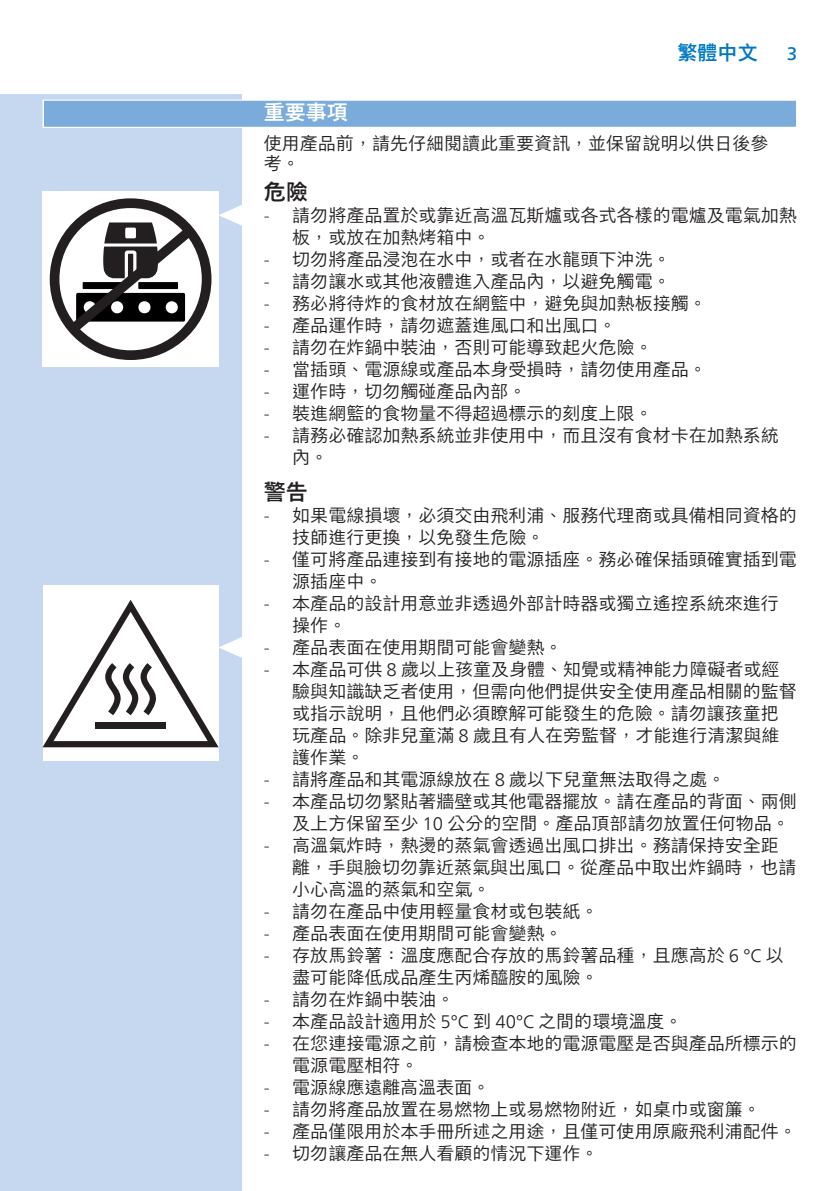
<style>
.page{position:relative;width:840px;height:1191px;background:#fff}
.page>*{position:absolute;margin:0;border:0;box-sizing:border-box;transform-origin:0 0}
.t1{font:500 22px "M Xiang He Hei TC";color:#231f20}
.t2{font:500 21px "M Xiang He Hei TC";color:#fff}
.t3{font:500 20px "M Xiang He Hei TC";color:#0079c2}
.t4{font:300 18px/22px "M Xiang He Hei TC";color:#231f20}
.t5{font:500 18px "Neue Frutiger World";color:#0079c2}
.s1{font-family:"Neue Frutiger World"}
</style>
<div class="page">
<div style="left:0;top:95px;width:241px;height:1096px;background:#c6d8ef"></div>
<div style="left:43px;top:100px;width:754px;height:28px;background:#7aabdb"></div>
<svg style="left:218px;top:204px;width:24px;height:22px"></svg>
<div style="left:43px;top:191px;width:175px;height:176px;background:#fff"></div>
<svg style="left:50px;top:198px;width:161px;height:162px"></svg>
<div style="left:43px;top:585px;width:175px;height:176px;background:#fff"></div>
<svg style="left:43px;top:600px;width:199px;height:147px"></svg>
<div style="left:95px;top:722px;width:71px;height:6px;background:#231f20"></div>
<p class="t3" style="left:677px;top:37px;width:81px">繁體中文</p>
<p class="t5" style="left:786px;top:39px;width:12px">3</p>
<p class="t2" style="left:264px;top:96px;width:85px">重要事項</p>
<p class="t4" style="left:264px;top:132px;width:505px;line-height:20px">使用產品前，請先仔細閱讀此重要資訊，並保留說明以供日後參考。</p>
<p class="t1" style="left:264px;top:175px;width:45px">危險</p>
<p class="t4" style="left:292px;top:203px;width:506px;text-indent:-28px"><span class="s1">-</span> 請勿將產品置於或靠近高溫瓦斯爐或各式各樣的電爐及電氣加熱板，或放在加熱烤箱中。</p>
<p class="t4" style="left:264px;top:247px;width:408px"><span class="s1">-</span> 切勿將產品浸泡在水中，或者在水龍頭下沖洗。</p>
<p class="t4" style="left:264px;top:269px;width:408px"><span class="s1">-</span> 請勿讓水或其他液體進入產品內，以避免觸電。</p>
<p class="t4" style="left:264px;top:291px;width:444px"><span class="s1">-</span> 務必將待炸的食材放在網籃中，避免與加熱板接觸。</p>
<p class="t4" style="left:264px;top:313px;width:354px"><span class="s1">-</span> 產品運作時，請勿遮蓋進風口和出風口。</p>
<p class="t4" style="left:264px;top:335px;width:390px"><span class="s1">-</span> 請勿在炸鍋中裝油，否則可能導致起火危險。</p>
<p class="t4" style="left:264px;top:357px;width:444px"><span class="s1">-</span> 當插頭、電源線或產品本身受損時，請勿使用產品。</p>
<p class="t4" style="left:264px;top:379px;width:264px"><span class="s1">-</span> 運作時，切勿觸碰產品內部。</p>
<p class="t4" style="left:264px;top:401px;width:390px"><span class="s1">-</span> 裝進網籃的食物量不得超過標示的刻度上限。</p>
<p class="t4" style="left:292px;top:423px;width:488px;text-indent:-28px"><span class="s1">-</span> 請務必確認加熱系統並非使用中，而且沒有食材卡在加熱系統內。</p>
<p class="t1" style="left:264px;top:475px;width:45px">警告</p>
<p class="t4" style="left:292px;top:503px;width:506px;text-indent:-28px"><span class="s1">-</span> 如果電線損壞，必須交由飛利浦、服務代理商或具備相同資格的技師進行更換，以免發生危險。</p>
<p class="t4" style="left:292px;top:547px;width:506px;text-indent:-28px"><span class="s1">-</span> 僅可將產品連接到有接地的電源插座。務必確保插頭確實插到電源插座中。</p>
<p class="t4" style="left:292px;top:591px;width:488px;text-indent:-28px"><span class="s1">-</span> 本產品的設計用意並非透過外部計時器或獨立遙控系統來進行操作。</p>
<p class="t4" style="left:264px;top:635px;width:300px"><span class="s1">-</span> 產品表面在使用期間可能會變熱。</p>
<p class="t4" style="left:292px;top:657px;width:506px;text-indent:-28px"><span class="s1">-</span> 本產品可供 <span class="s1">8</span> 歲以上孩童及身體、知覺或精神能力障礙者或經驗與知識缺乏者使用，但需向他們提供安全使用產品相關的監督或指示說明，且他們必須瞭解可能發生的危險。請勿讓孩童把玩產品。除非兒童滿 <span class="s1">8</span> 歲且有人在旁監督，才能進行清潔與維護作業。</p>
<p class="t4" style="left:264px;top:767px;width:463px"><span class="s1">-</span> 請將產品和其電源線放在 <span class="s1">8</span> 歲以下兒童無法取得之處。</p>
<p class="t4" style="left:292px;top:789px;width:506px;text-indent:-28px"><span class="s1">-</span> 本產品切勿緊貼著牆壁或其他電器擺放。請在產品的背面、兩側及上方保留至少 <span class="s1">10</span> 公分的空間。產品頂部請勿放置任何物品。</p>
<p class="t4" style="left:292px;top:833px;width:505px;text-indent:-28px"><span class="s1">-</span> 高溫氣炸時，熱燙的蒸氣會透過出風口排出。務請保持安全距離，手與臉切勿靠近蒸氣與出風口。從產品中取出炸鍋時，也請小心高溫的蒸氣和空氣。</p>
<p class="t4" style="left:264px;top:899px;width:336px"><span class="s1">-</span> 請勿在產品中使用輕量食材或包裝紙。</p>
<p class="t4" style="left:264px;top:921px;width:300px"><span class="s1">-</span> 產品表面在使用期間可能會變熱。</p>
<p class="t4" style="left:292px;top:943px;width:492px;text-indent:-28px"><span class="s1">-</span> 存放馬鈴薯：溫度應配合存放的馬鈴薯品種，且應高於 <span class="s1">6 °C</span> 以盡可能降低成品產生丙烯醯胺的風險。</p>
<p class="t4" style="left:264px;top:987px;width:192px"><span class="s1">-</span> 請勿在炸鍋中裝油。</p>
<p class="t4" style="left:264px;top:1009px;width:420px"><span class="s1">-</span> 本產品設計適用於 <span class="s1">5°C</span> 到 <span class="s1">40°C</span> 之間的環境溫度。</p>
<p class="t4" style="left:292px;top:1031px;width:506px;text-indent:-28px"><span class="s1">-</span> 在您連接電源之前，請檢查本地的電源電壓是否與產品所標示的電源電壓相符。</p>
<p class="t4" style="left:264px;top:1075px;width:227px"><span class="s1">-</span> 電源線應遠離高溫表面。</p>
<p class="t4" style="left:264px;top:1097px;width:498px"><span class="s1">-</span> 請勿將產品放置在易燃物上或易燃物附近，如桌巾或窗簾。</p>
<p class="t4" style="left:264px;top:1119px;width:534px"><span class="s1">-</span> 產品僅限用於本手冊所述之用途，且僅可使用原廠飛利浦配件。</p>
<p class="t4" style="left:264px;top:1141px;width:336px"><span class="s1">-</span> 切勿讓產品在無人看顧的情況下運作。</p>
</div>
